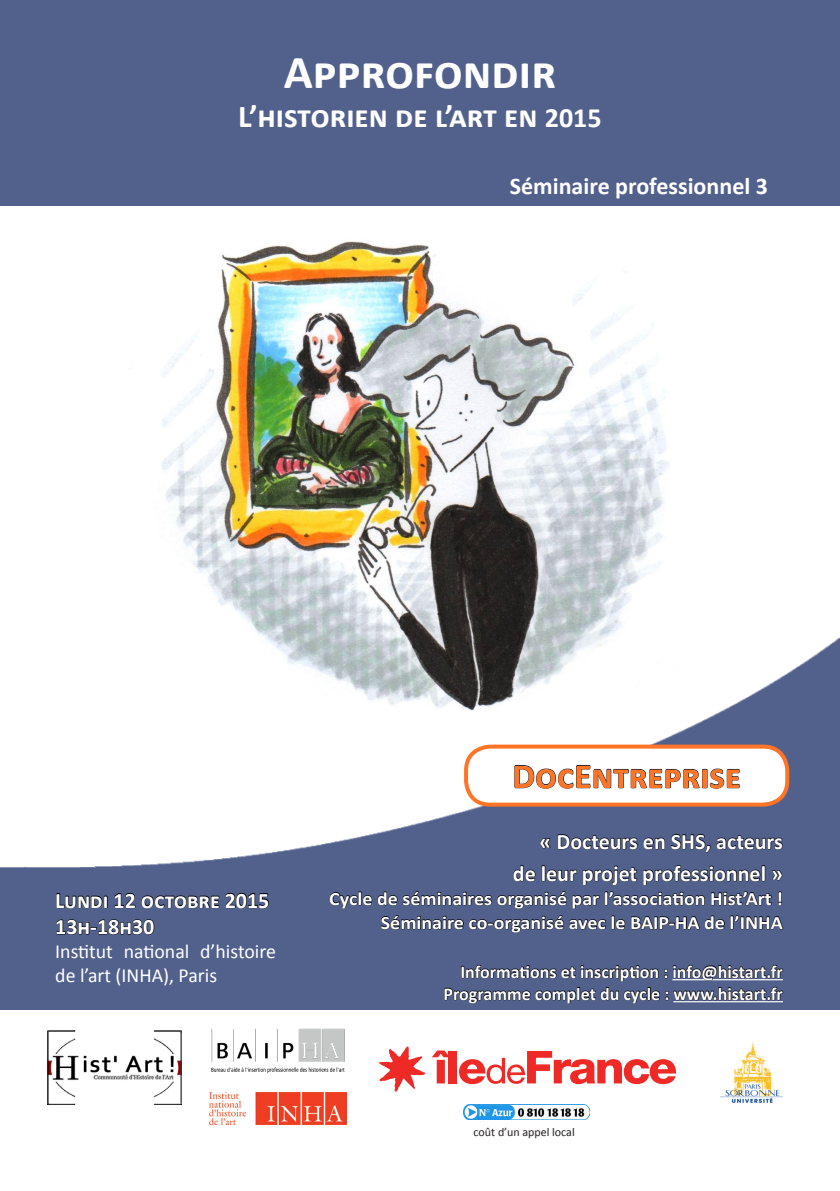
<style>
.page{position:relative;width:840px;height:1191px;background:#fff}
.page>*{position:absolute;margin:0;border:0;box-sizing:border-box;transform-origin:0 0}
.t1{font:700 47.6px "Calibri";color:#fff}
.t2{font:700 35.2px "Calibri";color:#fe7528}
.t3{font:700 32px "Calibri";color:#fff}
.t4{font:700 24px "Calibri";color:#fff}
.t5{font:700 22px "Calibri";color:#fff}
.t6{font:20px/24px "Calibri";color:#fff}
.t7{font:700 18.8px "Calibri";color:#fff;scale:1.06 1}
.t8{font:700 18px "Calibri";color:#fff}
.t9{font:12px "Calibri";color:#231f20}
.s1{font-size:28px}
</style>
<div class="page">
<div style="left:0;top:0;width:839px;height:205px;background:#52608c"></div>
<img style="left:0;top:637px;width:839px;height:372px">
<img style="left:122px;top:241px;width:584px;height:476px">
<svg style="left:56px;top:892px;width:52px;height:16px"></svg>
<svg style="left:114px;top:892px;width:155px;height:16px;background:#3a4363"></svg>
<svg style="left:56px;top:918px;width:99px;height:17px;background:#394362"></svg>
<svg style="left:539px;top:837px;width:11px;height:11px"></svg>
<svg style="left:556px;top:833px;width:226px;height:20px;background:#3e496b"></svg>
<svg style="left:512px;top:864px;width:253px;height:21px;background:#3e496b"></svg>
<svg style="left:771px;top:869px;width:11px;height:11px"></svg>
<svg style="left:329px;top:891px;width:442px;height:18px;background:#3c4666"></svg>
<svg style="left:777px;top:891px;width:5px;height:15px"></svg>
<svg style="left:380px;top:915px;width:403px;height:18px;background:#3c4767"></svg>
<svg style="left:443px;top:964px;width:340px;height:40px;background:#414c6d"></svg>
<svg style="left:378px;top:1046px;width:47px;height:46px"></svg>
<svg style="left:432px;top:1050px;width:16px;height:33px"></svg>
<div style="left:448px;top:1051px;width:8px;height:32px;background:#ee2926"></div>
<svg style="left:459px;top:1051px;width:217px;height:33px"></svg>
<img style="left:463px;top:1104px;width:126px;height:15px">
<img style="left:211px;top:1028px;width:134px;height:46px">
<img style="left:48px;top:1030px;width:133px;height:74px">
<div style="left:466px;top:746px;width:320px;height:58px;background:#fff;border-radius:24px"></div>
<div style="left:464px;top:744px;width:324px;height:62px;border:4px solid #fe7528;border-radius:24px"></div>
<svg style="left:514px;top:765px;width:225px;height:24px"></svg>
<img style="left:209px;top:1092px;width:137px;height:32px">
<img style="left:720px;top:1040px;width:62px;height:63px">
<p class="t1" style="left:283px;top:42px;width:274px">Approfondir</p>
<p class="t3" style="left:238px;top:95px;width:364px">L’historien de l’art en <span class="s1">2015</span></p>
<p class="t4" style="left:509px;top:170px;width:259px">Séminaire professionnel 3</p>
<p class="t5" style="left:55px;top:886px;width:215px">Lundi 12 octobre 2015</p>
<p class="t5" style="left:55px;top:912px;width:100px">13h-18h30</p>
<p class="t6" style="left:55px;top:939px;width:222px">Institut national d’histoire de l’art (INHA), Paris</p>
<p class="t2" style="left:512px;top:753px;width:230px">DocEntreprise</p>
<p class="t5" style="left:539px;top:827px;width:245px">« Docteurs en SHS, acteurs</p>
<p class="t5" style="left:512px;top:859px;width:271px">de leur projet professionnel »</p>
<p class="t7" style="left:329px;top:886px;width:429px">Cycle de séminaires organisé par l’association Hist’Art !</p>
<p class="t7" style="left:380px;top:910px;width:380px">Séminaire co-organisé avec le BAIP-HA de l’INHA</p>
<p class="t8" style="left:460px;top:960px;width:324px">Informations et inscription : info@histart.fr</p>
<p class="t8" style="left:443px;top:982px;width:341px">Programme complet du cycle : www.histart.fr</p>
<p class="t9" style="left:473px;top:1124px;width:103px">coût d’un appel local</p>
</div>
